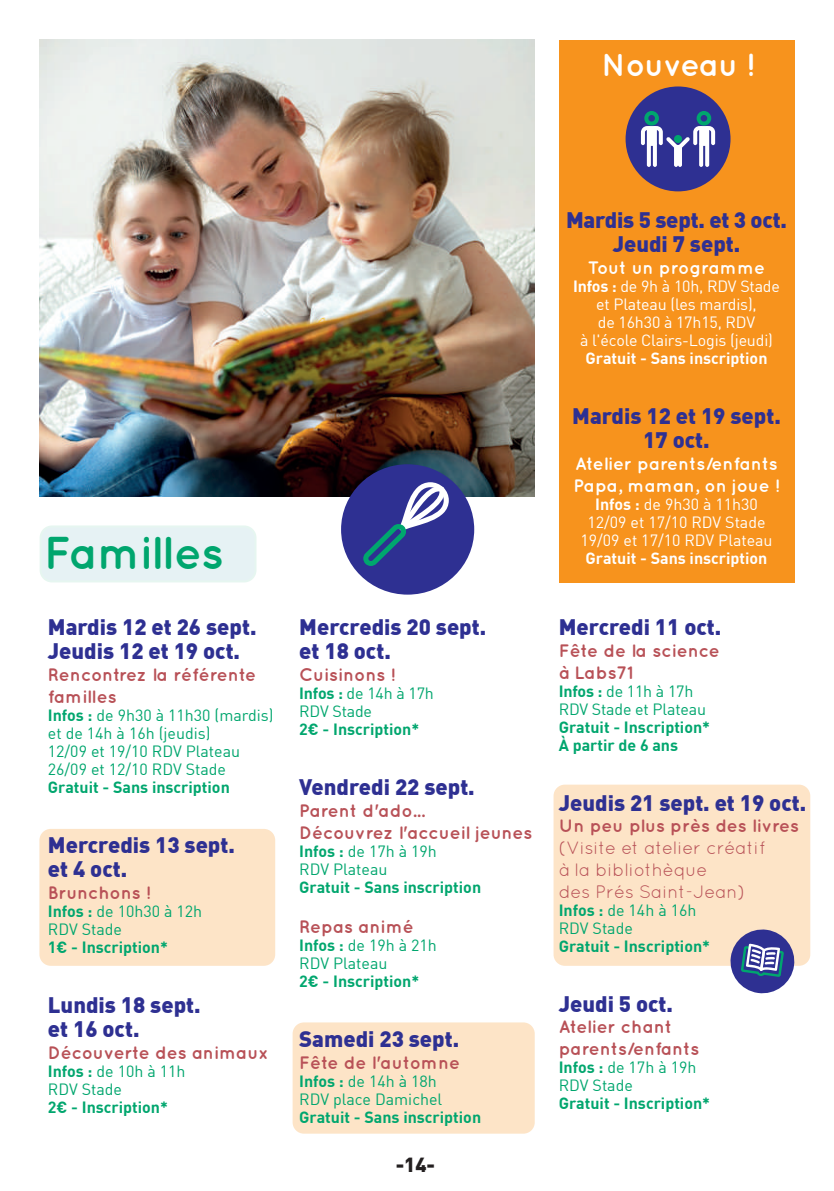
<style>
.page{position:relative;width:834px;height:1191px;background:#fff}
.page>*{position:absolute;margin:0;border:0;box-sizing:border-box;transform-origin:0 0}
.t1{font:700 46px "Quicksand";letter-spacing:-.02em;color:#00a66e}
.t2{font:700 32px "Quicksand";letter-spacing:-.02em;color:#fff}
.t3{font:900 22px/24px "DIN Offc";color:#2e3092}
.t4{font:900 20px "DIN Offc";color:#231f20}
.t5{font:700 18px/22px "Quicksand";color:#b85157}
.t6{font:18px/21.8px "Quicksand";color:#b85157}
.t7{font:700 18px/22px "Quicksand";color:#fff}
.t8{font:16px/18px "DIN Offc";color:#00a66e}
.t9{font:700 16px/18px "DIN Offc";color:#00a66e}
.t10{font:16px/18px "DIN Offc";letter-spacing:-.01em;color:#fff;text-align:center}
.t11{font:700 16px "DIN Offc";color:#fff}
.s1{font-weight:700}
</style>
<div class="page">
<div style="left:553px;top:784px;width:257px;height:181px;background:#fde4c7;border-radius:11px"></div>
<div style="left:292px;top:1022px;width:242px;height:111px;background:#fde4c7;border-radius:11px"></div>
<div style="left:39px;top:829px;width:236px;height:136px;background:#fde4c7;border-radius:11px"></div>
<div style="left:41px;top:526px;width:214px;height:55px;background:#e6f2f4;border-radius:11px"></div>
<div style="left:40px;top:525px;width:216px;height:57px;border:2px solid #00a66e;border-radius:11px"></div>
<img style="left:40px;top:40px;width:494px;height:456px">
<div style="left:558px;top:40px;width:236px;height:542px;background:#f7931d"></div>
<div style="left:625px;top:86px;width:105px;height:105px;background:#2e3092;border-radius:50%"></div>
<svg style="left:705px;top:126px;width:4px;height:41px"></svg>
<svg style="left:699px;top:126px;width:4px;height:41px"></svg>
<svg style="left:652px;top:126px;width:4px;height:41px"></svg>
<svg style="left:646px;top:126px;width:4px;height:41px"></svg>
<hr style="left:678px;top:145px;width:4px;height:22px;background:#fff;border-radius:2px">
<hr style="left:674px;top:145px;width:4px;height:22px;background:#fff;border-radius:2px">
<svg style="left:640px;top:111px;width:75px;height:43px"></svg>
<div style="left:648px;top:128px;width:6px;height:16px;background:#fff"></div>
<div style="left:701px;top:128px;width:5px;height:16px;background:#fff"></div>
<div style="left:341px;top:464px;width:133px;height:130px;background:#2e3092;border-radius:50%"></div>
<svg style="left:363px;top:482px;width:85px;height:84px"></svg>
<svg style="left:728px;top:929px;width:68px;height:65px"></svg>
<h2 class="t2" style="left:601px;top:46px;width:154px">Nouveau !</h2>
<h1 class="t1" style="left:44px;top:525px;width:182px">Familles</h1>
<h3 class="t3" style="left:48px;top:614px;width:210px">Mardis 12 et 26 sept.<br>Jeudis 12 et 19 oct.</h3>
<p class="t5" style="left:48px;top:663px;width:210px">Rencontrez la référente familles</p>
<p class="t8" style="left:48px;top:706px;width:227px"><span class="s1">Infos :</span> de 9h30 à 11h30 (mardis) et de 14h à 16h (jeudis)<br>12/09 et 19/10 RDV Plateau<br>26/09 et 12/10 RDV Stade</p>
<p class="t9" style="left:48px;top:777px;width:183px">Gratuit - Sans inscription</p>
<h3 class="t3" style="left:48px;top:831px;width:188px">Mercredis 13 sept. et 4 oct.</h3>
<p class="t5" style="left:48px;top:881px;width:104px">Brunchons !</p>
<p class="t8" style="left:48px;top:902px;width:156px"><span class="s1">Infos :</span> de 10h30 à 12h<br>RDV Stade</p>
<p class="t9" style="left:48px;top:937px;width:122px">1€ - Inscription*</p>
<h3 class="t3" style="left:48px;top:991px;width:154px">Lundis 18 sept. et 16 oct.</h3>
<p class="t5" style="left:48px;top:1041px;width:222px">Découverte des animaux</p>
<p class="t8" style="left:48px;top:1062px;width:139px"><span class="s1">Infos :</span> de 10h à 11h<br>RDV Stade</p>
<p class="t9" style="left:48px;top:1097px;width:122px">2€ - Inscription*</p>
<h3 class="t3" style="left:299px;top:614px;width:188px">Mercredis 20 sept. et 18 oct.</h3>
<p class="t5" style="left:299px;top:663px;width:97px">Cuisinons !</p>
<p class="t8" style="left:299px;top:684px;width:136px"><span class="s1">Infos :</span> de 14h à 17h<br>RDV Stade</p>
<p class="t9" style="left:299px;top:720px;width:122px">2€ - Inscription*</p>
<h3 class="t3" style="left:299px;top:774px;width:177px">Vendredi 22 sept.</h3>
<p class="t5" style="left:299px;top:799px;width:234px">Parent d'ado...<br>Découvrez l'accueil jeunes</p>
<p class="t8" style="left:299px;top:842px;width:139px"><span class="s1">Infos :</span> de 17h à 19h<br>RDV Plateau</p>
<p class="t9" style="left:299px;top:877px;width:183px">Gratuit - Sans inscription</p>
<p class="t5" style="left:299px;top:915px;width:116px">Repas animé</p>
<p class="t8" style="left:299px;top:936px;width:139px"><span class="s1">Infos :</span> de 19h à 21h<br>RDV Plateau</p>
<p class="t9" style="left:299px;top:971px;width:122px">2€ - Inscription*</p>
<h3 class="t3" style="left:299px;top:1025px;width:161px">Samedi 23 sept.</h3>
<p class="t5" style="left:299px;top:1051px;width:162px">Fête de l'automne</p>
<p class="t8" style="left:299px;top:1072px;width:145px"><span class="s1">Infos :</span> de 14h à 18h<br>RDV place Damichel</p>
<p class="t9" style="left:299px;top:1107px;width:183px">Gratuit - Sans inscription</p>
<p class="t4" style="left:395px;top:1151px;width:41px">-14-</p>
<h3 class="t3" style="left:566px;top:207px;width:222px;text-align:center">Mardis 5 sept. et 3 oct.<br>Jeudi 7 sept.</h3>
<p class="t7" style="left:587px;top:256px;width:179px">Tout un programme</p>
<p class="t10" style="left:573px;top:277px;width:208px"><span class="s1">Infos :</span> de 9h à 10h, RDV Stade et Plateau (les mardis),<br>de 16h30 à 17h15, RDV<br>à l'école Clairs-Logis (jeudi)</p>
<p class="t11" style="left:585px;top:348px;width:183px">Gratuit - Sans inscription</p>
<h3 class="t3" style="left:572px;top:403px;width:210px;text-align:center">Mardis 12 et 19 sept.<br>17 oct.</h3>
<p class="t7" style="left:573px;top:452px;width:208px">Atelier parents/enfants<br>Papa, maman, on joue !</p>
<p class="t10" style="left:580px;top:495px;width:194px"><span class="s1">Infos :</span> de 9h30 à 11h30<br>12/09 et 17/10 RDV Stade<br>19/09 et 17/10 RDV Plateau</p>
<p class="t11" style="left:585px;top:548px;width:183px">Gratuit - Sans inscription</p>
<h3 class="t3" style="left:558px;top:614px;width:164px">Mercredi 11 oct.</h3>
<p class="t5" style="left:558px;top:639px;width:162px">Fête de la science à Labs71</p>
<p class="t8" style="left:558px;top:682px;width:149px"><span class="s1">Infos :</span> de 11h à 17h<br>RDV Stade et Plateau</p>
<p class="t9" style="left:558px;top:717px;width:153px">Gratuit - Inscription*<br>À partir de 6 ans</p>
<h3 class="t3" style="left:558px;top:789px;width:249px">Jeudis 21 sept. et 19 oct.</h3>
<p class="t5" style="left:558px;top:814px;width:242px">Un peu plus près des livres</p>
<p class="t6" style="left:558px;top:836px;width:208px">(Visite et atelier créatif à la bibliothèque<br>des Prés Saint-Jean)</p>
<p class="t8" style="left:558px;top:900px;width:139px"><span class="s1">Infos :</span> de 14h à 16h<br>RDV Stade</p>
<p class="t9" style="left:558px;top:936px;width:153px">Gratuit - Inscription*</p>
<h3 class="t3" style="left:558px;top:990px;width:116px">Jeudi 5 oct.</h3>
<p class="t5" style="left:558px;top:1015px;width:142px">Atelier chant parents/enfants</p>
<p class="t8" style="left:558px;top:1058px;width:139px"><span class="s1">Infos :</span> de 17h à 19h<br>RDV Stade</p>
<p class="t9" style="left:558px;top:1094px;width:153px">Gratuit - Inscription*</p>
</div>
